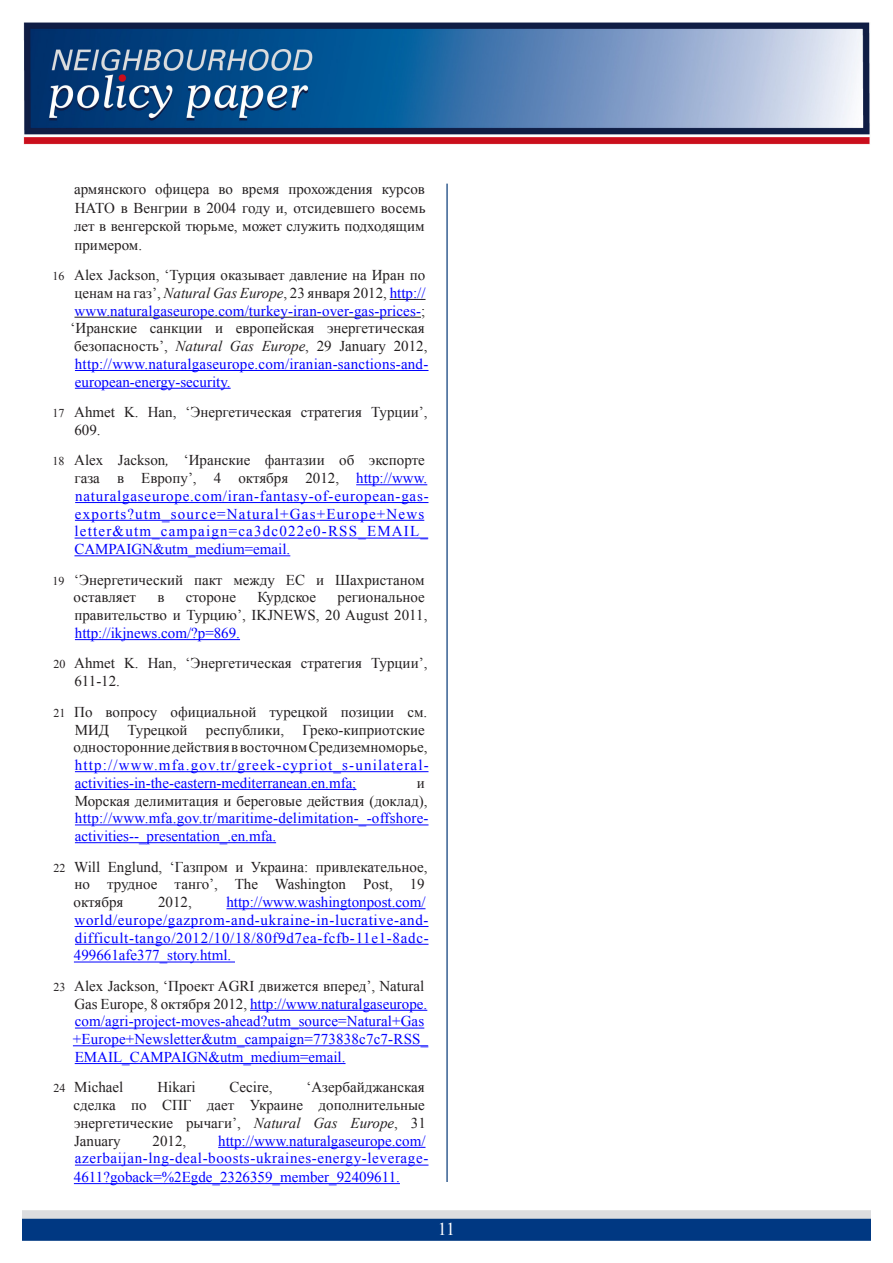
<style>
.page{position:relative;width:893px;height:1263px;background:#fff}
.page>*{position:absolute;margin:0;border:0;box-sizing:border-box;transform-origin:0 0}
.t1{font:18px "Times New Roman";color:#fff}
.End_note_text{font:15px/17.7px "Times New Roman";color:#231f20}
.End_note_text-2{font:15px/17.7px "Times New Roman";color:#00f}
.End_note_text-3{font:15px/17.7px "Times New Roman";letter-spacing:.05em;color:#00f}
.End_note_text-4{font:15px/17.7px "Times New Roman";letter-spacing:.045em;color:#00f}
.s1{font-size:12px}
.s2{font-style:italic}
.s3{color:#00f}
.s4{font-size:12px;color:#231f20}
.s5{color:#231f20}
.s6{font-style:italic;color:#231f20}
</style>
<div class="page">
<img style="left:22px;top:1210px;width:849px;height:31px">
<img style="left:24px;top:22px;width:846px;height:122px">
<hr style="left:446px;top:184px;width:2px;height:998px;background:#365f91">
<hr style="left:390px;top:299px;width:35px;height:1px;background:#231f20">
<hr style="left:74px;top:317px;width:347px;height:1px;background:#231f20">
<hr style="left:75px;top:370px;width:353px;height:1px;background:#00f">
<hr style="left:75px;top:388px;width:156px;height:1px;background:#00f">
<hr style="left:356px;top:484px;width:71px;height:1px;background:#00f">
<hr style="left:75px;top:502px;width:353px;height:1px;background:#00f">
<hr style="left:75px;top:520px;width:349px;height:1px;background:#00f">
<hr style="left:75px;top:538px;width:353px;height:1px;background:#00f">
<hr style="left:74px;top:555px;width:216px;height:1px;background:#00f">
<hr style="left:75px;top:639px;width:165px;height:1px;background:#00f">
<hr style="left:75px;top:771px;width:353px;height:1px;background:#00f">
<hr style="left:75px;top:789px;width:281px;height:1px;background:#00f">
<hr style="left:75px;top:824px;width:353px;height:1px;background:#00f">
<hr style="left:75px;top:842px;width:201px;height:1px;background:#00f">
<hr style="left:226px;top:908px;width:199px;height:1px;background:#00f">
<hr style="left:74px;top:926px;width:354px;height:1px;background:#00f">
<hr style="left:75px;top:944px;width:353px;height:1px;background:#00f">
<hr style="left:74px;top:962px;width:161px;height:1px;background:#00f">
<hr style="left:250px;top:1010px;width:177px;height:1px;background:#00f">
<hr style="left:75px;top:1028px;width:349px;height:1px;background:#00f">
<hr style="left:73px;top:1045px;width:355px;height:1px;background:#00f">
<hr style="left:75px;top:1063px;width:271px;height:1px;background:#00f">
<hr style="left:218px;top:1147px;width:207px;height:1px;background:#00f">
<hr style="left:75px;top:1165px;width:353px;height:1px;background:#00f">
<hr style="left:74px;top:1183px;width:326px;height:1px;background:#00f">
<p class="End_note_text" style="left:74px;top:180px;width:353px;line-height:18.5px;text-align:justify">армянского офицера во время прохождения курсов НАТО в Венгрии в 2004 году и, отсидевшего восемь лет в венгерской тюрьме, может служить подходящим примером.</p>
<p class="End_note_text" style="left:71px;top:266px;width:359px;text-indent:-18px"><span class="s1">16</span> Alex Jackson, ‘Турция оказывает давление на Иран по ценам на газ’, <span class="s2">Natural Gas Europe</span>, 23 января 2012, <span class="s3">http:// www.naturalgaseurope.com/turkey-iran-over-gas-prices-</span>; ‘Иранские санкции и европейская энергетическая безопасность’, <span class="s2">Natural Gas Europe</span>, 29 January 2012, <span class="s3">http://www.naturalgaseurope.com/iranian-sanctions-and&shy;european-energy-security.</span></p>
<p class="End_note_text" style="left:74px;top:403px;width:355px;text-indent:-22px"><span class="s1">17</span> Ahmet K. Han, ‘Энергетическая стратегия Турции’,<br>609.</p>
<p class="End_note_text-3" style="left:74px;top:451px;width:356px;text-indent:-22px"><span class="s4">18</span> <span class="s5">Alex Jackson</span><span class="s6">,</span> <span class="s5">‘Иранские фантазии об экспорте газа в Европу’, 4 октября 2012,</span> http://www. naturalgaseurope.com/iran-fantasy-of-european-gas&shy;exports?utm_source=Natural+Gas+Europe+News letter&amp;utm_campaign=ca3dc022e0-RSS_EMAIL_ CAMPAIGN&amp;utm_medium=email.</p>
<p class="End_note_text" style="left:74px;top:571px;width:353px;text-indent:-21px"><span class="s1">19</span> ‘Энергетический пакт между ЕС и Шахристаном оставляет</p>
<p class="End_note_text" style="left:157px;top:588px;width:9px">в</p>
<p class="End_note_text" style="left:186px;top:588px;width:52px">стороне</p>
<p class="End_note_text" style="left:257px;top:588px;width:60px">Курдское</p>
<p class="End_note_text" style="left:74px;top:588px;width:354px;text-indent:263px">региональное правительство и Турцию’, IKJNEWS, 20 August 2011, <span class="s3">http://ikjnews.com/?p=869.</span></p>
<p class="End_note_text" style="left:74px;top:654px;width:355px;text-indent:-21px"><span class="s1">20</span> Ahmet K. Han, ‘Энергетическая стратегия Турции’,<br>611-12.</p>
<p class="End_note_text" style="left:74px;top:703px;width:357px;text-indent:-20px"><span class="s1">21</span> По вопросу официальной турецкой позиции см.<br>МИД Турецкой республики, Греко-киприотские односторонние действия в восточном Средиземноморье, <span class="s3">http://www.mfa.gov.tr/greek-cypriot_s-unilateral&shy;activities-in-the-eastern-mediterranean.en.mfa;</span></p>
<p class="End_note_text-2" style="left:75px;top:774px;width:355px;text-indent:342px"><span class="s5">и Морская делимитация и береговые действия (доклад), </span>http://www.mfa.gov.tr/maritime-delimitation-_-offshore&shy;activities--_presentation_.en.mfa.</p>
<p class="End_note_text" style="left:74px;top:857px;width:355px;text-indent:-20px"><span class="s1">22</span> Will Englund, ‘Газпром и Украина: привлекательное, но трудное танго’, The Washington Post, 19 октября</p>
<p class="End_note_text-4" style="left:74px;top:893px;width:356px;text-indent:153px">http://www.washingtonpost.com/ world/europe/gazprom-and-ukraine-in-lucrative-and&shy;difficult-tango/2012/10/18/80f9d7ea-fcfb-11e1-8adc-499661afe377_story.html.</p>
<p class="End_note_text-2" style="left:73px;top:977px;width:357px;text-indent:-19px"><span class="s4">23</span> <span class="s5">Alex Jackson, ‘Проект AGRI движется вперед’, Natural Gas Europe, 8 октября 2012,</span> http://www.naturalgaseurope. com/agri-project-moves-ahead?utm_source=Natural+Gas +Europe+Newsletter&amp;utm_campaign=773838c7c7-RSS_ EMAIL_CAMPAIGN&amp;utm_medium=email.</p>
<p class="End_note_text" style="left:53px;top:1078px;width:71px"><span class="s1">24</span> Michael</p>
<p class="End_note_text" style="left:157px;top:1078px;width:40px">Hikari</p>
<p class="End_note_text" style="left:230px;top:1078px;width:44px">Cecire,</p>
<p class="End_note_text" style="left:158px;top:893px;width:35px">2012,</p>
<p class="End_note_text" style="left:74px;top:1078px;width:354px;text-align:justify;text-indent:233px">‘Азербайджанская сделка по СПГ дает Украине дополнительные энергетические рычаги’, <span class="s2">Natural Gas Europe</span>, 31<br>January</p>
<p class="End_note_text-2" style="left:74px;top:1131px;width:356px;line-height:18.1px;text-indent:144px">http://www.naturalgaseurope.com/ azerbaijan-lng-deal-boosts-ukraines-energy-leverage-<br>4611?goback=%2Egde_2326359_member_92409611.</p>
<p class="End_note_text" style="left:153px;top:1131px;width:35px">2012,</p>
<p class="t1" style="left:438px;top:1217px;width:19px">11</p>
</div>
